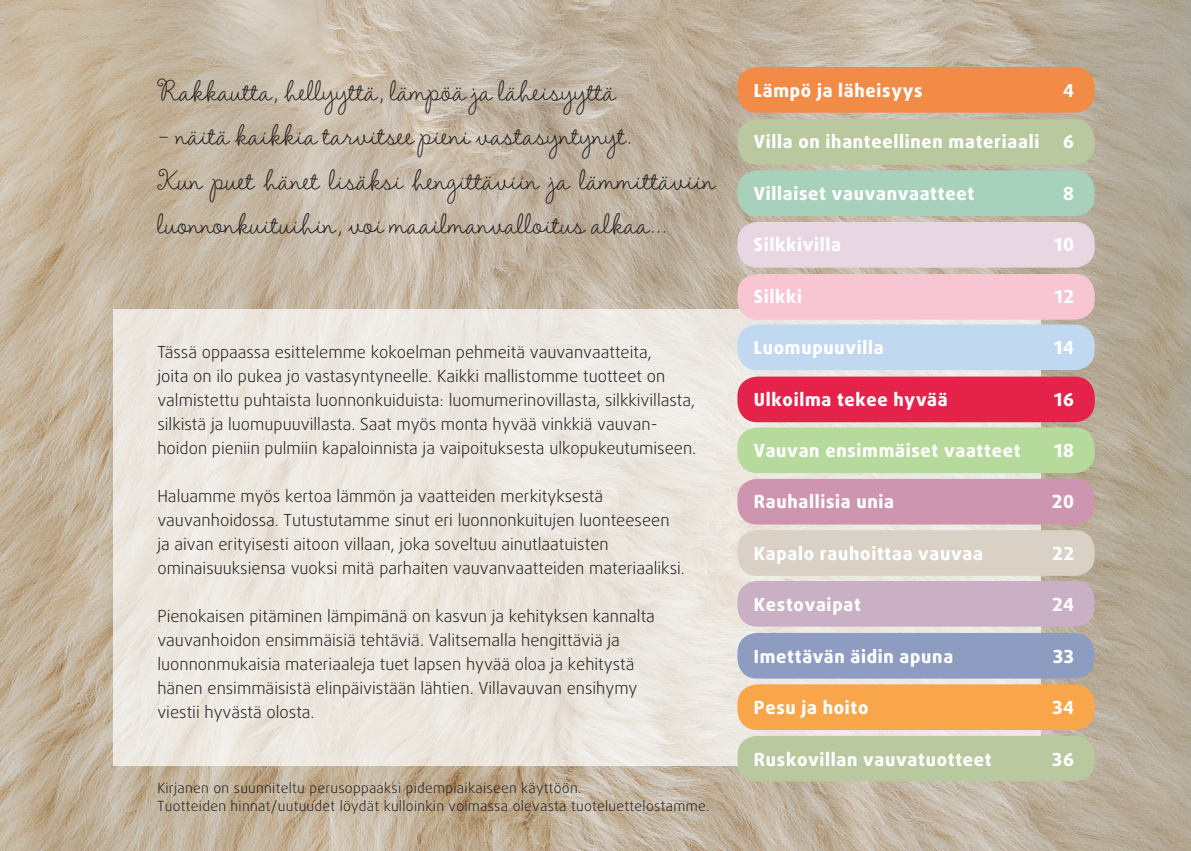
<style>
.page{position:relative;width:1191px;height:851px;background:#fff}
.page>*{position:absolute;margin:0;border:0;box-sizing:border-box;transform-origin:0 0}
.t1{font:27px/44px "Amelie";color:#231f20}
.t2{font:800 18px "Daxline LF";letter-spacing:.04em;color:#fff}
.t3{font:300 16.6px/24px "Daxline LF";color:#231f20}
.t4{font:300 14px "Daxline LF";letter-spacing:.02em;color:#231f20}
</style>
<div class="page">
<img style="left:0;top:0;width:1191px;height:850px">
<div style="left:113px;top:309px;width:927px;height:456px;background:#ede8e1"></div>
<div style="left:737px;top:67px;width:357px;height:46px;background:#f28b46;border-radius:20px"></div>
<div style="left:737px;top:119px;width:357px;height:46px;background:#b9c89f;border-radius:20px"></div>
<div style="left:737px;top:170px;width:357px;height:46px;background:#a8d1bb;border-radius:20px"></div>
<div style="left:737px;top:222px;width:357px;height:45px;background:#e8d7e2;border-radius:20px"></div>
<div style="left:737px;top:324px;width:357px;height:46px;background:#c1d9f0;border-radius:20px"></div>
<div style="left:737px;top:376px;width:357px;height:46px;background:#e5234a;border-radius:20px"></div>
<div style="left:737px;top:427px;width:357px;height:46px;background:#b6da9b;border-radius:20px"></div>
<div style="left:737px;top:479px;width:357px;height:45px;background:#ce95b1;border-radius:20px"></div>
<div style="left:737px;top:274px;width:357px;height:45px;background:#f8c5d2;border-radius:20px"></div>
<div style="left:737px;top:530px;width:357px;height:45px;background:#d9d1c5;border-radius:20px"></div>
<div style="left:737px;top:581px;width:357px;height:45px;background:#c9b0c4;border-radius:20px"></div>
<div style="left:737px;top:735px;width:357px;height:46px;background:#b9c89f;border-radius:20px"></div>
<div style="left:737px;top:633px;width:357px;height:45px;background:#8e9cc2;border-radius:20px"></div>
<div style="left:737px;top:684px;width:357px;height:46px;background:#f9a64a;border-radius:20px"></div>
<p class="t1" style="left:157px;top:69px;width:460px">Rakkautta, hellyyttä, lämpöä ja läheisyyttä</p>
<p class="t1" style="left:157px;top:113px;width:476px">- näitä kaikkia tarvitsee pieni vastasyntynyt.</p>
<p class="t1" style="left:157px;top:157px;width:559px">Kun puet hänet lisäksi hengittäviin ja lämmittäviin luonnonkuituihin, voi maailmanvalloitus alkaa...</p>
<p class="t3" style="left:157px;top:340px;width:539px">Tässä oppaassa esittelemme kokoelman pehmeitä vauvanvaatteita,<br>joita on ilo pukea jo vastasyntyneelle. Kaikki mallistomme tuotteet on valmistettu puhtaista luonnonkuiduista: luomumerinovillasta, silkkivillasta, silkistä ja luomupuuvillasta. Saat myös monta hyvää vinkkiä vauvan-</p>
<p class="t3" style="left:157px;top:436px;width:540px">hoidon pieniin pulmiin kapaloinnista ja vaipoituksesta ulkopukeutumiseen.</p>
<p class="t3" style="left:157px;top:484px;width:447px">Haluamme myös kertoa lämmön ja vaatteiden merkityksestä</p>
<p class="t3" style="left:157px;top:508px;width:514px">vauvanhoidossa. Tutustutamme sinut eri luonnonkuitujen luonteeseen</p>
<p class="t3" style="left:157px;top:532px;width:453px">ja aivan erityisesti aitoon villaan, joka soveltuu ainutlaatuisten</p>
<p class="t3" style="left:157px;top:556px;width:529px">ominaisuuksiensa vuoksi mitä parhaiten vauvanvaatteiden materiaaliksi.</p>
<p class="t3" style="left:157px;top:604px;width:499px">Pienokaisen pitäminen lämpimänä on kasvun ja kehityksen kannalta</p>
<p class="t3" style="left:157px;top:628px;width:464px">vauvanhoidon ensimmäisiä tehtäviä. Valitsemalla hengittäviä ja</p>
<p class="t3" style="left:157px;top:652px;width:479px">luonnonmukaisia materiaaleja tuet lapsen hyvää oloa ja kehitystä</p>
<p class="t3" style="left:157px;top:676px;width:482px">hänen ensimmäisistä elinpäivistään lähtien. Villavauvan ensihymy</p>
<p class="t3" style="left:157px;top:700px;width:159px">viestii hyvästä olosta.</p>
<p class="t4" style="left:157px;top:779px;width:425px">Kirjanen on suunniteltu perusoppaaksi pidempiaikaiseen käyttöön.</p>
<p class="t4" style="left:157px;top:797px;width:553px">Tuotteiden hinnat/uutuudet löydät kulloinkin voimassa olevasta tuoteluettelostamme.</p>
<p class="t2" style="left:754px;top:79px;width:170px">Lämpö ja läheisyys</p>
<p class="t2" style="left:1063px;top:79px;width:12px">4</p>
<p class="t2" style="left:754px;top:131px;width:287px">Villa on ihanteellinen materiaali</p>
<p class="t2" style="left:1063px;top:131px;width:12px">6</p>
<p class="t2" style="left:754px;top:182px;width:222px">Villaiset vauvanvaatteet</p>
<p class="t2" style="left:1063px;top:182px;width:12px">8</p>
<p class="t2" style="left:754px;top:234px;width:89px">Silkkivilla</p>
<p class="t2" style="left:1054px;top:234px;width:21px">10</p>
<p class="t2" style="left:754px;top:285px;width:50px">Silkki</p>
<p class="t2" style="left:1054px;top:285px;width:21px">12</p>
<p class="t2" style="left:754px;top:336px;width:131px">Luomupuuvilla</p>
<p class="t2" style="left:1054px;top:336px;width:21px">14</p>
<p class="t2" style="left:754px;top:388px;width:195px">Ulkoilma tekee hyvää</p>
<p class="t2" style="left:1054px;top:388px;width:21px">16</p>
<p class="t2" style="left:754px;top:439px;width:268px">Vauvan ensimmäiset vaatteet</p>
<p class="t2" style="left:1054px;top:439px;width:21px">18</p>
<p class="t2" style="left:754px;top:491px;width:142px">Rauhallisia unia</p>
<p class="t2" style="left:1052px;top:491px;width:24px">20</p>
<p class="t2" style="left:754px;top:542px;width:231px">Kapalo rauhoittaa vauvaa</p>
<p class="t2" style="left:1052px;top:542px;width:23px">22</p>
<p class="t2" style="left:754px;top:593px;width:108px">Kestovaipat</p>
<p class="t2" style="left:1052px;top:593px;width:23px">24</p>
<p class="t2" style="left:754px;top:645px;width:201px">Imettävän äidin apuna</p>
<p class="t2" style="left:1053px;top:645px;width:22px">33</p>
<p class="t2" style="left:754px;top:696px;width:116px">Pesu ja hoito</p>
<p class="t2" style="left:1052px;top:696px;width:23px">34</p>
<p class="t2" style="left:754px;top:748px;width:239px">Ruskovillan vauvatuotteet</p>
<p class="t2" style="left:1052px;top:748px;width:23px">36</p>
</div>
